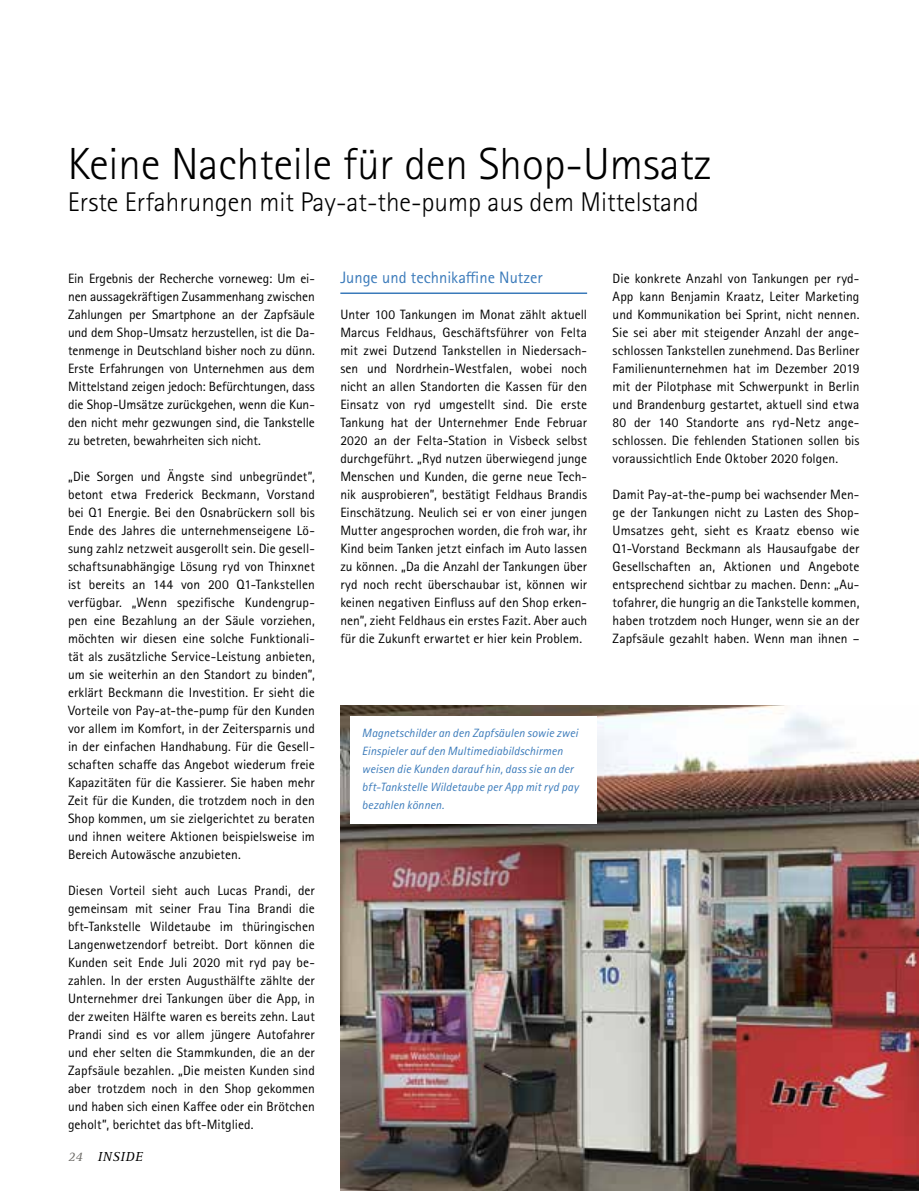
<style>
.page{position:relative;width:919px;height:1191px;background:#fff}
.page>*{position:absolute;margin:0;border:0;box-sizing:border-box;transform-origin:0 0}
.t1{font:300 45px "Rotis Sans Serif Pro";color:#000}
.t2{font:300 27px "Rotis Sans Serif Pro";color:#000}
.t3{font:16.5px "Rotis Sans Serif Pro";color:#3a7aba}
.t4{font:13.5px/18px "Rotis Sans Serif Pro";color:#000;text-align:justify}
.t5{font:italic 13.5px "Rotis Serif Pro";letter-spacing:.05em;color:#000}
.t6{font:italic 12px/18px "Rotis Sans Serif Pro";letter-spacing:.005em;color:#3a7aba}
.s1{color:#6a6864}
</style>
<div class="page">
<img style="left:340px;top:705px;width:578px;height:486px">
<hr style="left:340px;top:292px;width:247px;height:2px;background:#3a7aba">
<div style="left:350px;top:716px;width:246px;height:107px;background:#fff"></div>
<h1 class="t1" style="left:68px;top:138px;width:645px">Keine Nachteile für den Shop-Umsatz</h1>
<h2 class="t2" style="left:68px;top:186px;width:632px">Erste Erfahrungen mit Pay-at-the-pump aus dem Mittelstand</h2>
<p class="t4" style="left:68px;top:270px;width:248px">Ein Ergebnis der Recherche vorneweg: Um ei&shy;nen aussagekräftigen Zusammenhang zwischen Zahlungen per Smartphone an der Zapfsäule und dem Shop-Umsatz herzustellen, ist die Da&shy;tenmenge in Deutschland bisher noch zu dünn.<br>Erste Erfahrungen von Unternehmen aus dem Mittelstand zeigen jedoch: Befürchtungen, dass die Shop-Umsätze zurückgehen, wenn die Kun&shy;den nicht mehr gezwungen sind, die Tankstelle zu betreten, bewahrheiten sich nicht.</p>
<p class="t4" style="left:68px;top:468px;width:248px">„Die Sorgen und Ängste sind unbegründet”, betont etwa Frederick Beckmann, Vorstand bei Q1 Energie. Bei den Osnabrückern soll bis Ende des Jahres die unternehmenseigene Lö&shy;sung zahlz netzweit ausgerollt sein. Die gesell&shy;schaftsunabhängige Lösung ryd von Thinxnet ist bereits an 144 von 200 Q1-Tankstellen verfügbar. „Wenn spezifische Kundengrup&shy;pen eine Bezahlung an der Säule vorziehen, möchten wir diesen eine solche Funktionali&shy;tät als zusätzliche Service-Leistung anbieten, um sie weiterhin an den Standort zu binden”, erklärt Beckmann die Investition. Er sieht die Vorteile von Pay-at-the-pump für den Kunden vor allem im Komfort, in der Zeitersparnis und in der einfachen Handhabung. Für die Gesell&shy;schaften schaffe das Angebot wiederum freie Kapazitäten für die Kassierer. Sie haben mehr Zeit für die Kunden, die trotzdem noch in den Shop kommen, um sie zielgerichtet zu beraten und ihnen weitere Aktionen beispielsweise im Bereich Autowäsche anzubieten.</p>
<p class="t4" style="left:68px;top:881px;width:248px">Diesen Vorteil sieht auch Lucas Prandi, der gemeinsam mit seiner Frau Tina Brandi die bft-Tankstelle Wildetaube im thüringischen Langenwetzendorf betreibt. Dort können die Kunden seit Ende Juli 2020 mit ryd pay be&shy;zahlen. In der ersten Augusthälfte zählte der Unternehmer drei Tankungen über die App, in der zweiten Hälfte waren es bereits zehn. Laut Prandi sind es vor allem jüngere Autofahrer und eher selten die Stammkunden, die an der Zapfsäule bezahlen. „Die meisten Kunden sind aber trotzdem noch in den Shop gekommen und haben sich einen Kaffee oder ein Brötchen geholt”, berichtet das bft-Mitglied.</p>
<p class="t5" style="left:68px;top:1148px;width:76px"><span class="s1">24</span> INSIDE</p>
<p class="t3" style="left:340px;top:268px;width:204px">Junge und technikaffine Nutzer</p>
<p class="t4" style="left:340px;top:306px;width:248px">Unter 100 Tankungen im Monat zählt aktuell Marcus Feldhaus, Geschäftsführer von Felta mit zwei Dutzend Tankstellen in Niedersach&shy;sen und Nordrhein-Westfalen, wobei noch nicht an allen Standorten die Kassen für den Einsatz von ryd umgestellt sind. Die erste Tankung hat der Unternehmer Ende Februar 2020 an der Felta-Station in Visbeck selbst durchgeführt. „Ryd nutzen überwiegend junge Menschen und Kunden, die gerne neue Tech&shy;nik ausprobieren”, bestätigt Feldhaus Brandis Einschätzung. Neulich sei er von einer jungen Mutter angesprochen worden, die froh war, ihr Kind beim Tanken jetzt einfach im Auto lassen zu können. „Da die Anzahl der Tankungen über ryd noch recht überschaubar ist, können wir keinen negativen Einfluss auf den Shop erken&shy;nen”, zieht Feldhaus ein erstes Fazit. Aber auch für die Zukunft erwartet er hier kein Problem.</p>
<p class="t6" style="left:362px;top:724px;width:218px">Magnetschilder an den Zapfsäulen sowie zwei Einspieler auf den Multimediabildschirmen weisen die Kunden darauf hin, dass sie an der bft-Tankstelle Wildetaube per App mit ryd pay bezahlen können.</p>
<p class="t4" style="left:612px;top:270px;width:248px">Die konkrete Anzahl von Tankungen per ryd-App kann Benjamin Kraatz, Leiter Marketing und Kommunikation bei Sprint, nicht nennen.<br>Sie sei aber mit steigender Anzahl der ange&shy;schlossen Tankstellen zunehmend. Das Berliner Familienunternehmen hat im Dezember 2019 mit der Pilotphase mit Schwerpunkt in Berlin und Brandenburg gestartet, aktuell sind etwa 80 der 140 Standorte ans ryd-Netz ange&shy;schlossen. Die fehlenden Stationen sollen bis voraussichtlich Ende Oktober 2020 folgen.</p>
<p class="t4" style="left:612px;top:485px;width:248px">Damit Pay-at-the-pump bei wachsender Men&shy;ge der Tankungen nicht zu Lasten des Shop-Umsatzes geht, sieht es Kraatz ebenso wie Q1-Vorstand Beckmann als Hausaufgabe der Gesellschaften an, Aktionen und Angebote entsprechend sichtbar zu machen. Denn: „Au&shy;tofahrer, die hungrig an die Tankstelle kommen, haben trotzdem noch Hunger, wenn sie an der Zapfsäule gezahlt haben. Wenn man ihnen –</p>
</div>
